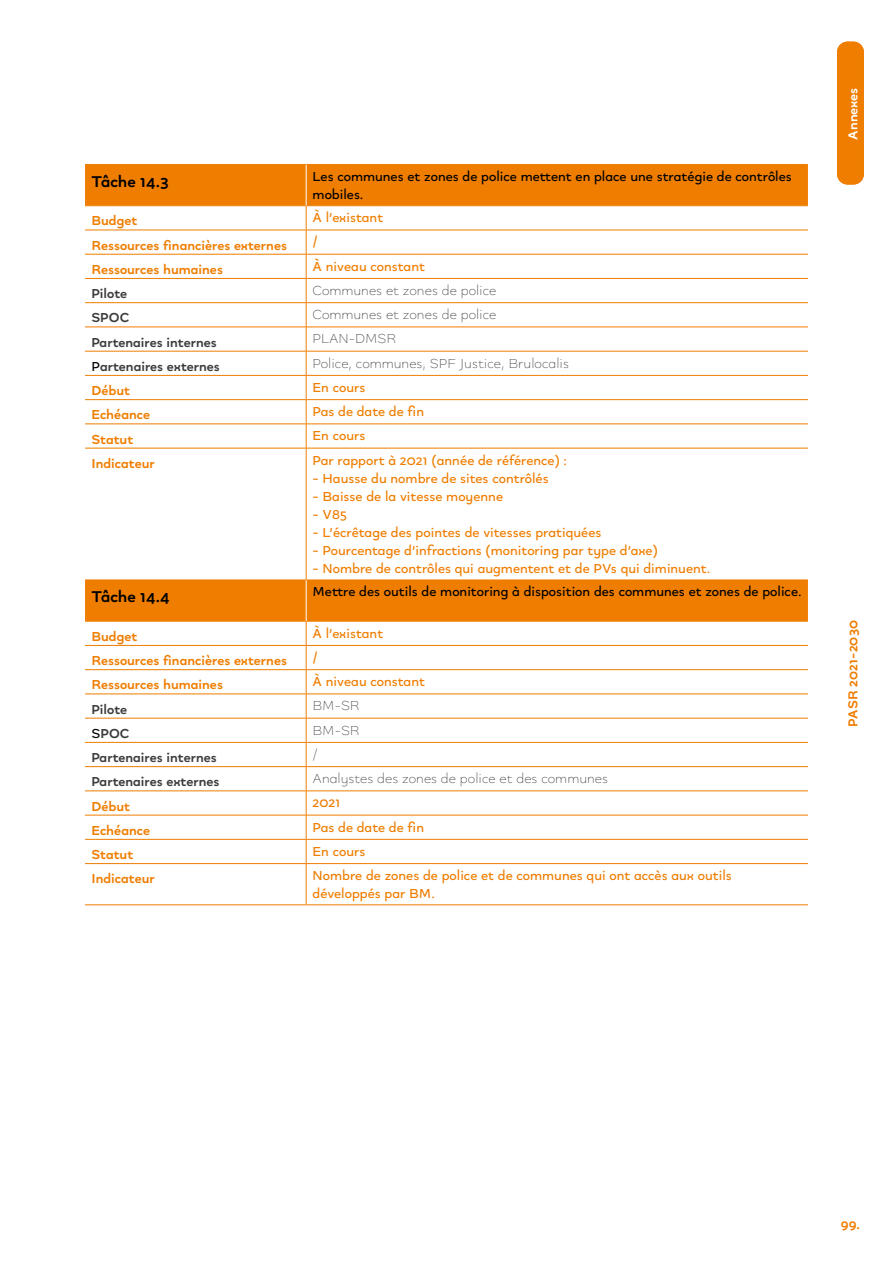
<style>
.page{position:relative;width:893px;height:1263px;background:#fff}
.page>*{position:absolute;margin:0;border:0;box-sizing:border-box;transform-origin:0 0}
.t1{font:700 18px "Quinoa";color:#000}
.t2{font:600 15px/18px "Quinoa";color:#ef7d00}
.t3{font:700 15px "Quinoa";color:#ef7d00}
.t4{font:15px "Quinoa";color:#3c3c3b}
.t5{font:600 15px/18px "Quinoa";color:#000}
.t6{font:700 15px "Quinoa";color:#3c3c3b}
.t7{font:700 15px "Quinoa";color:#fff}
.s1{font-weight:600;color:#000}
</style>
<div class="page">
<div style="left:837px;top:42px;width:27px;height:142px;background:#ef7d00;border-radius:10px"></div>
<div style="left:85px;top:165px;width:723px;height:40px;background:#ef7d00"></div>
<svg style="left:85px;top:206px;width:723px;height:415px"></svg>
<svg style="left:85px;top:622px;width:723px;height:282px"></svg>
<hr style="left:85px;top:164px;width:221px;height:1px;background:#ef7d00">
<hr style="left:306px;top:164px;width:502px;height:1px;background:#ef7d00">
<hr style="left:85px;top:205px;width:221px;height:1px;background:#ef7d00">
<hr style="left:306px;top:205px;width:502px;height:1px;background:#ef7d00">
<hr style="left:85px;top:230px;width:221px;height:1px;background:#ef7d00">
<hr style="left:306px;top:230px;width:502px;height:1px;background:#ef7d00">
<hr style="left:85px;top:254px;width:221px;height:1px;background:#ef7d00">
<hr style="left:306px;top:254px;width:502px;height:1px;background:#ef7d00">
<hr style="left:85px;top:278px;width:221px;height:1px;background:#ef7d00">
<hr style="left:306px;top:278px;width:502px;height:1px;background:#ef7d00">
<hr style="left:85px;top:302px;width:221px;height:1px;background:#ef7d00">
<hr style="left:306px;top:302px;width:502px;height:1px;background:#ef7d00">
<hr style="left:85px;top:327px;width:221px;height:1px;background:#ef7d00">
<hr style="left:306px;top:327px;width:502px;height:1px;background:#ef7d00">
<hr style="left:85px;top:351px;width:221px;height:1px;background:#ef7d00">
<hr style="left:306px;top:351px;width:502px;height:1px;background:#ef7d00">
<hr style="left:85px;top:375px;width:221px;height:1px;background:#ef7d00">
<hr style="left:306px;top:375px;width:502px;height:1px;background:#ef7d00">
<hr style="left:85px;top:399px;width:221px;height:1px;background:#ef7d00">
<hr style="left:306px;top:399px;width:502px;height:1px;background:#ef7d00">
<hr style="left:85px;top:424px;width:221px;height:1px;background:#ef7d00">
<hr style="left:306px;top:424px;width:502px;height:1px;background:#ef7d00">
<svg style="left:306px;top:206px;width:1px;height:242px"></svg>
<hr style="left:85px;top:448px;width:221px;height:1px;background:#ef7d00">
<hr style="left:306px;top:448px;width:502px;height:1px;background:#ef7d00">
<hr style="left:306px;top:448px;width:1px;height:132px;background:#ef7d00">
<hr style="left:85px;top:580px;width:221px;height:1px;background:#ef7d00">
<hr style="left:306px;top:580px;width:502px;height:1px;background:#ef7d00">
<hr style="left:85px;top:621px;width:221px;height:1px;background:#ef7d00">
<hr style="left:306px;top:621px;width:502px;height:1px;background:#ef7d00">
<hr style="left:85px;top:645px;width:221px;height:1px;background:#ef7d00">
<hr style="left:306px;top:645px;width:502px;height:1px;background:#ef7d00">
<hr style="left:85px;top:669px;width:221px;height:1px;background:#ef7d00">
<hr style="left:306px;top:669px;width:502px;height:1px;background:#ef7d00">
<hr style="left:85px;top:694px;width:221px;height:1px;background:#ef7d00">
<hr style="left:306px;top:694px;width:502px;height:1px;background:#ef7d00">
<hr style="left:85px;top:718px;width:221px;height:1px;background:#ef7d00">
<hr style="left:306px;top:718px;width:502px;height:1px;background:#ef7d00">
<hr style="left:85px;top:742px;width:221px;height:1px;background:#ef7d00">
<hr style="left:306px;top:742px;width:502px;height:1px;background:#ef7d00">
<hr style="left:85px;top:766px;width:221px;height:1px;background:#ef7d00">
<hr style="left:306px;top:766px;width:502px;height:1px;background:#ef7d00">
<hr style="left:85px;top:791px;width:221px;height:1px;background:#ef7d00">
<hr style="left:306px;top:791px;width:502px;height:1px;background:#ef7d00">
<hr style="left:85px;top:815px;width:221px;height:1px;background:#ef7d00">
<hr style="left:306px;top:815px;width:502px;height:1px;background:#ef7d00">
<hr style="left:85px;top:839px;width:221px;height:1px;background:#ef7d00">
<hr style="left:306px;top:839px;width:502px;height:1px;background:#ef7d00">
<svg style="left:306px;top:621px;width:1px;height:242px"></svg>
<hr style="left:85px;top:863px;width:221px;height:1px;background:#ef7d00">
<hr style="left:306px;top:863px;width:502px;height:1px;background:#ef7d00">
<hr style="left:306px;top:864px;width:1px;height:41px;background:#ef7d00">
<hr style="left:85px;top:904px;width:221px;height:1px;background:#ef7d00">
<hr style="left:306px;top:904px;width:502px;height:1px;background:#ef7d00">
<hr style="left:306px;top:165px;width:1px;height:40px;background:#fff">
<hr style="left:306px;top:580px;width:1px;height:41px;background:#fff">
<p class="t1" style="left:91px;top:170px;width:79px">Tâche 14.3</p>
<p class="t5" style="left:313px;top:168px;width:481px">Les communes et zones de police mettent en place une stratégie de contrôles mobiles.</p>
<p class="t3" style="left:91px;top:211px;width:47px">Budget</p>
<p class="t2" style="left:313px;top:209px;width:72px">À l’existant</p>
<p class="t3" style="left:91px;top:236px;width:197px">Ressources financières externes</p>
<p class="t2" style="left:313px;top:233px;width:7px">/</p>
<p class="t3" style="left:91px;top:260px;width:133px">Ressources humaines</p>
<p class="t2" style="left:313px;top:258px;width:114px">À niveau constant</p>
<p class="t6" style="left:91px;top:284px;width:37px">Pilote</p>
<p class="t4" style="left:313px;top:281px;width:185px">Communes et zones de police</p>
<p class="t6" style="left:91px;top:308px;width:39px">SPOC</p>
<p class="t4" style="left:313px;top:305px;width:185px">Communes et zones de police</p>
<p class="t6" style="left:91px;top:333px;width:127px">Partenaires internes</p>
<p class="t4" style="left:313px;top:329px;width:85px">PLAN-DMSR</p>
<p class="t6" style="left:91px;top:357px;width:130px"><span class="s1">P</span>artenaires externes</p>
<p class="t4" style="left:313px;top:354px;width:258px">Police, communes, SPF Justice, Brulocalis</p>
<p class="t3" style="left:91px;top:381px;width:40px">Début</p>
<p class="t2" style="left:313px;top:379px;width:54px">En cours</p>
<p class="t3" style="left:91px;top:405px;width:60px">Echéance</p>
<p class="t2" style="left:313px;top:403px;width:113px">Pas de date de fin</p>
<p class="t3" style="left:91px;top:430px;width:43px">Statut</p>
<p class="t2" style="left:313px;top:427px;width:54px">En cours</p>
<p class="t3" style="left:91px;top:454px;width:65px">Indicateur</p>
<p class="t2" style="left:313px;top:452px;width:256px">Par rapport à 2021 (année de référence) :</p>
<p class="t2" style="left:313px;top:470px;width:238px">- Hausse du nombre de sites contrôlés</p>
<p class="t2" style="left:313px;top:488px;width:192px">- Baisse de la vitesse moyenne</p>
<p class="t2" style="left:313px;top:506px;width:36px">- V85</p>
<p class="t2" style="left:313px;top:524px;width:290px">- L’écrêtage des pointes de vitesses pratiquées</p>
<p class="t2" style="left:313px;top:542px;width:347px">- Pourcentage d’infractions (monitoring par type d’axe)</p>
<p class="t2" style="left:313px;top:560px;width:399px">- Nombre de contrôles qui augmentent et de PVs qui diminuent.</p>
<p class="t1" style="left:91px;top:586px;width:80px">Tâche 14.4</p>
<p class="t5" style="left:313px;top:583px;width:491px">Mettre des outils de monitoring à disposition des communes et zones de police.</p>
<p class="t3" style="left:91px;top:627px;width:47px">Budget</p>
<p class="t2" style="left:313px;top:625px;width:72px">À l’existant</p>
<p class="t3" style="left:91px;top:651px;width:197px">Ressources financières externes</p>
<p class="t2" style="left:313px;top:649px;width:7px">/</p>
<p class="t3" style="left:91px;top:675px;width:133px">Ressources humaines</p>
<p class="t2" style="left:313px;top:673px;width:114px">À niveau constant</p>
<p class="t6" style="left:91px;top:700px;width:37px">Pilote</p>
<p class="t4" style="left:313px;top:696px;width:49px">BM-SR</p>
<p class="t6" style="left:91px;top:724px;width:39px"><span class="s1">S</span>POC</p>
<p class="t4" style="left:313px;top:721px;width:49px">BM-SR</p>
<p class="t6" style="left:91px;top:748px;width:127px">Partenaires internes</p>
<p class="t4" style="left:313px;top:745px;width:7px">/</p>
<p class="t6" style="left:91px;top:772px;width:130px">Partenaires externes</p>
<p class="t4" style="left:313px;top:769px;width:297px">Analystes des zones de police et des communes</p>
<p class="t3" style="left:91px;top:797px;width:40px">Début</p>
<p class="t2" style="left:313px;top:794px;width:29px">2021</p>
<p class="t3" style="left:91px;top:821px;width:60px">Echéance</p>
<p class="t2" style="left:313px;top:818px;width:113px">Pas de date de fin</p>
<p class="t3" style="left:91px;top:845px;width:43px">Statut</p>
<p class="t2" style="left:313px;top:843px;width:54px">En cours</p>
<p class="t3" style="left:91px;top:869px;width:65px">Indicateur</p>
<p class="t2" style="left:313px;top:867px;width:421px">Nombre de zones de police et de communes qui ont accès aux outils développés par BM.</p>
<p class="t7" style="left:843px;top:140px;width:53px;rotate:-90deg">Annexes</p>
<p class="t3" style="left:843px;top:727px;width:108px;rotate:-90deg">PASR 2021-2030</p>
<p class="t3" style="left:841px;top:1215px;width:21px">99.</p>
</div>
